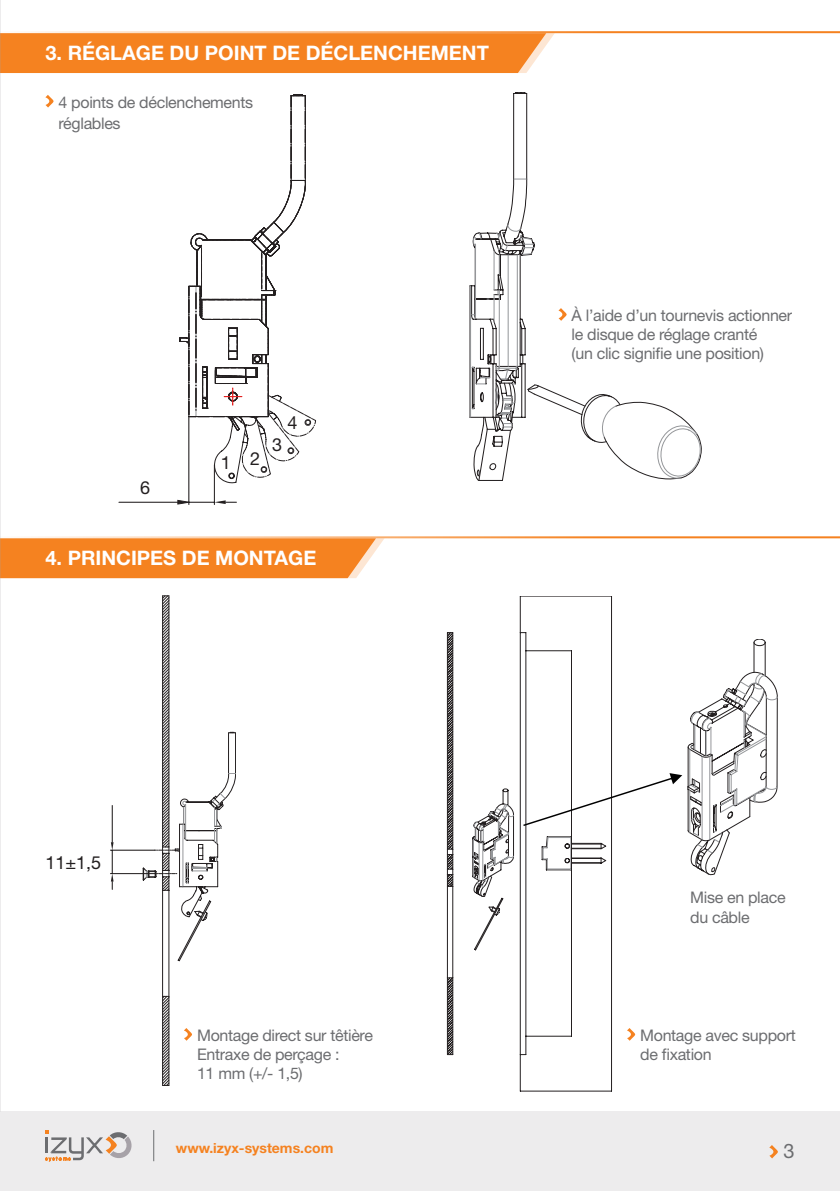
<style>
.page{position:relative;width:840px;height:1191px;background:#fff}
.page>*{position:absolute;margin:0;border:0;box-sizing:border-box;transform-origin:0 0}
.Sous-titre-fiche{font:700 20px "Helvetica Neue LT Std";color:#fff}
.t1{font:20px "Helvetica Neue LT Std";color:#6c6d70}
.tableau_centre{font:18px "Helvetica Neue LT Std";color:#231f20}
.tableau_centre-2{font:16px/19.2px "Helvetica Neue LT Std";letter-spacing:-.02em;color:#6c6d70}
.t2{font:700 14px "Helvetica Neue LT Std";color:#f58220}
</style>
<div class="page">
<div style="left:0;top:1111px;width:839px;height:80px;background:#edeced"></div>
<div style="left:1px;top:33px;width:553px;height:40px;background:#f58220"></div>
<svg style="left:1px;top:538px;width:383px;height:40px;background:#f5892d"></svg>
<svg style="left:45px;top:1130px;width:87px;height:31px"></svg>
<hr style="left:153px;top:1130px;width:1px;height:31px;background:#6c6d70">
<svg style="left:769px;top:1145px;width:8px;height:13px"></svg>
<hr style="left:0;top:31px;width:839px;height:2px;background:#f58220">
<hr style="left:0;top:536px;width:839px;height:2px;background:#f58220">
<hr style="left:0;top:0;width:1px;height:1111px;background:#a7a2a8">
<svg style="left:45px;top:95px;width:8px;height:13px"></svg>
<svg style="left:627px;top:1028px;width:7px;height:12px"></svg>
<hr style="left:119px;top:502px;width:59px;height:1px;background:#231f20">
<svg style="left:177px;top:94px;width:139px;height:411px"></svg>
<svg style="left:469px;top:92px;width:232px;height:389px"></svg>
<hr style="left:110px;top:850px;width:45px;height:1px;background:#231f20">
<hr style="left:110px;top:873px;width:45px;height:1px;background:#231f20">
<svg style="left:111px;top:595px;width:125px;height:491px"></svg>
<svg style="left:447px;top:632px;width:29px;height:424px"></svg>
<svg style="left:446px;top:632px;width:7px;height:255px;background:#656263"></svg>
<svg style="left:446px;top:977px;width:7px;height:78px"></svg>
<svg style="left:519px;top:596px;width:92px;height:495px"></svg>
<hr style="left:571px;top:651px;width:1px;height:385px;background:#231f20">
<div style="left:753px;top:639px;width:11px;height:7px;border:1px solid #231f20;border-radius:50%"></div>
<svg style="left:472px;top:642px;width:305px;height:308px"></svg>
<p class="Sous-titre-fiche" style="left:45px;top:40px;width:444px">3. RÉGLAGE DU POINT DE DÉCLENCHEMENT</p>
<p class="tableau_centre-2" style="left:58px;top:91px;width:196px;line-height:21.6px">4 points de déclenchements réglables</p>
<p class="tableau_centre" style="left:140px;top:477px;width:12px">6</p>
<p class="tableau_centre" style="left:221px;top:452px;width:12px">1</p>
<p class="tableau_centre" style="left:250px;top:447px;width:12px">2</p>
<p class="tableau_centre" style="left:287px;top:412px;width:12px">4</p>
<p class="tableau_centre" style="left:272px;top:434px;width:12px">3</p>
<p class="Sous-titre-fiche" style="left:45px;top:545px;width:272px">4. PRINCIPES DE MONTAGE</p>
<p class="tableau_centre" style="left:45px;top:852px;width:57px">11±1,5</p>
<p class="tableau_centre-2" style="left:571px;top:305px;width:222px">À l’aide d’un tournevis actionner le disque de réglage cranté<br>(un clic signifie une position)</p>
<p class="tableau_centre-2" style="left:689px;top:888px;width:97px">Mise en place du câble</p>
<p class="tableau_centre-2" style="left:197px;top:1025px;width:177px">Montage direct sur têtière<br>Entraxe de perçage :<br>11 mm (+/- 1,5)</p>
<p class="tableau_centre-2" style="left:639px;top:1025px;width:157px">Montage avec support de fixation</p>
<p class="t2" style="left:176px;top:1139px;width:159px">www.izyx-systems.com</p>
<p class="t1" style="left:783px;top:1139px;width:13px">3</p>
</div>
